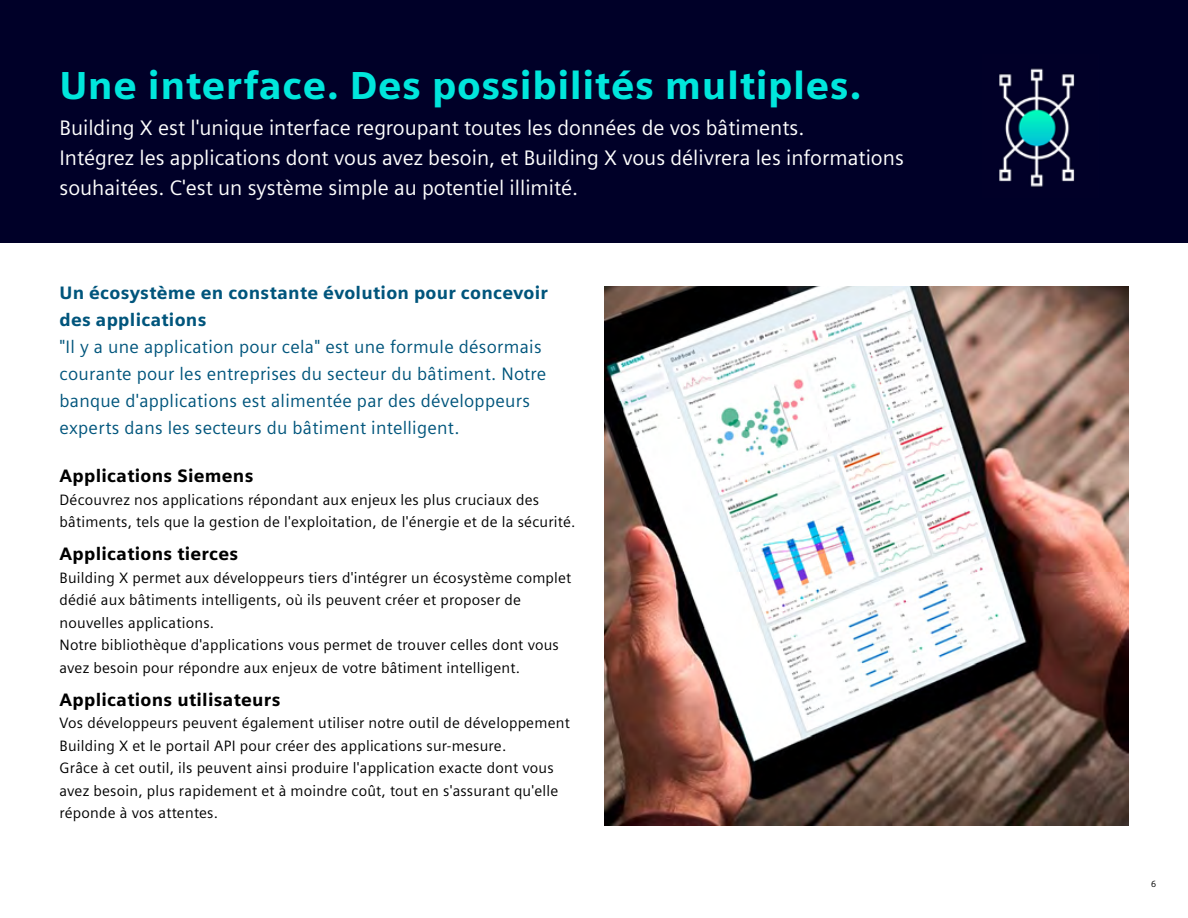
<style>
.page{position:relative;width:1188px;height:918px;background:#fff}
.page>*{position:absolute;margin:0;border:0;box-sizing:border-box;transform-origin:0 0}
.t1{font:900 39px "Siemens Sans";letter-spacing:.015em;color:#00e6dc}
.t2{font:21px/30px "Siemens Sans";color:#fff}
.t3{font:18px/27px "Siemens Sans";letter-spacing:.015em;color:#00557c}
.t4{font:900 18px "Siemens Sans";letter-spacing:.015em;color:#000}
.t5{font:900 18px/27px "Siemens Sans";letter-spacing:.015em;color:#00557c}
.t6{font:15px/22.5px "Siemens Sans";letter-spacing:.015em;color:#000}
.t7{font:9px "Siemens Sans";color:#000}
</style>
<div class="page">
<div style="left:0;top:0;width:1188px;height:243px;background:#000028"></div>
<img style="left:605px;top:286px;width:523px;height:540px">
<img style="left:999px;top:68px;width:76px;height:119px">
<h1 class="t1" style="left:60px;top:54px;width:804px">Une interface. Des possibilités multiples.</h1>
<p class="t2" style="left:60px;top:112px;width:846px">Building X est l'unique interface regroupant toutes les données de vos bâtiments.<br>Intégrez les applications dont vous avez besoin, et Building X vous délivrera les informations souhaitées. C'est un système simple au potentiel illimité.</p>
<p class="t5" style="left:60px;top:278px;width:490px">Un écosystème en constante évolution pour concevoir des applications</p>
<p class="t3" style="left:60px;top:332px;width:488px">"Il y a une application pour cela" est une formule désormais courante pour les entreprises du secteur du bâtiment. Notre banque d'applications est alimentée par des développeurs experts dans les secteurs du bâtiment intelligent.</p>
<p class="t4" style="left:60px;top:462px;width:195px">Applications Siemens</p>
<p class="t6" style="left:60px;top:487px;width:517px">Découvrez nos applications répondant aux enjeux les plus cruciaux des bâtiments, tels que la gestion de l'exploitation, de l'énergie et de la sécurité.</p>
<p class="t4" style="left:60px;top:540px;width:180px">Applications tierces</p>
<p class="t6" style="left:60px;top:565px;width:513px">Building X permet aux développeurs tiers d'intégrer un écosystème complet dédié aux bâtiments intelligents, où ils peuvent créer et proposer de nouvelles applications.<br>Notre bibliothèque d'applications vous permet de trouver celles dont vous avez besoin pour répondre aux enjeux de votre bâtiment intelligent.</p>
<p class="t4" style="left:60px;top:685px;width:222px">Applications utilisateurs</p>
<p class="t6" style="left:60px;top:711px;width:512px">Vos développeurs peuvent également utiliser notre outil de développement Building X et le portail API pour créer des applications sur-mesure.<br>Grâce à cet outil, ils peuvent ainsi produire l'application exacte dont vous avez besoin, plus rapidement et à moindre coût, tout en s'assurant qu'elle réponde à vos attentes.</p>
<p class="t7" style="left:1151px;top:877px;width:6px">6</p>
</div>
